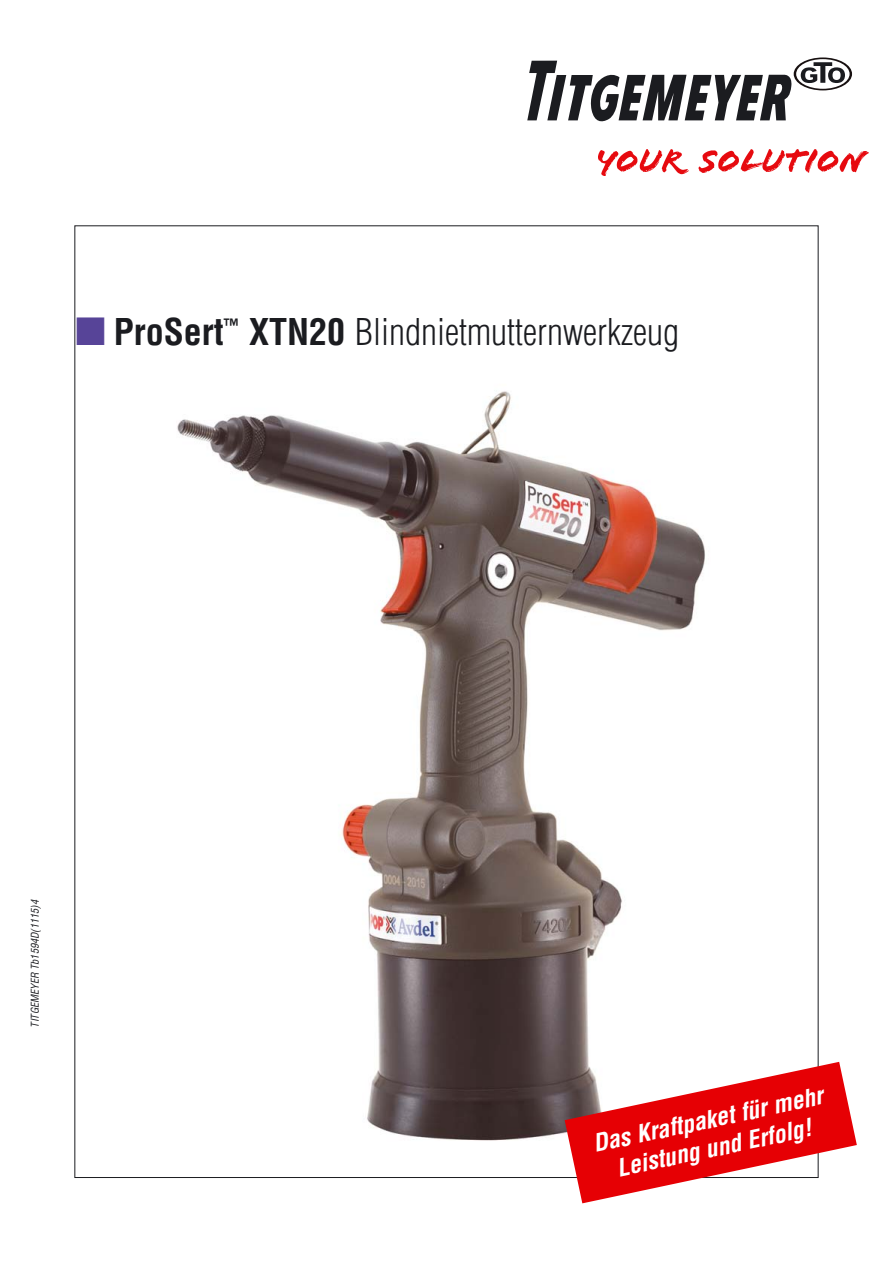
<style>
.page{position:relative;width:893px;height:1263px;background:#fff}
.page>*{position:absolute;margin:0;border:0;box-sizing:border-box;transform-origin:0 0}
.t1{font:300 condensed 36px "Helvetica Com";color:#1b1c20}
.t2{font:italic 700 condensed 24px/28.8px "Helvetica Com";color:#fff;text-align:center}
.t3{font:italic condensed 10.5px "Helvetica Com";color:#1b1c20}
.s1{color:#574498}
.s2{font-weight:700}
</style>
<div class="page">
<img style="left:599px;top:149px;width:269px;height:27px">
<svg style="left:527px;top:57px;width:325px;height:64px"></svg>
<img style="left:177px;top:391px;width:528px;height:750px">
<svg style="left:565px;top:1062px;width:292px;height:141px"></svg>
<p class="t1" style="left:75px;top:318px;width:605px"><span class="s1">■</span> <span class="s2">ProSert</span><sup>™</sup> <span class="s2">XTN20</span> Blindnietmutternwerkzeug</p>
<p class="t3" style="left:31px;top:1027px;width:129px;rotate:-90deg">TITGEMEYER Tb1594D(1115)4</p>
<p class="t2" style="left:591px;top:1132px;width:236px;rotate:-12deg">Das Kraftpaket für mehr<br>Leistung und Erfolg!</p>
</div>
